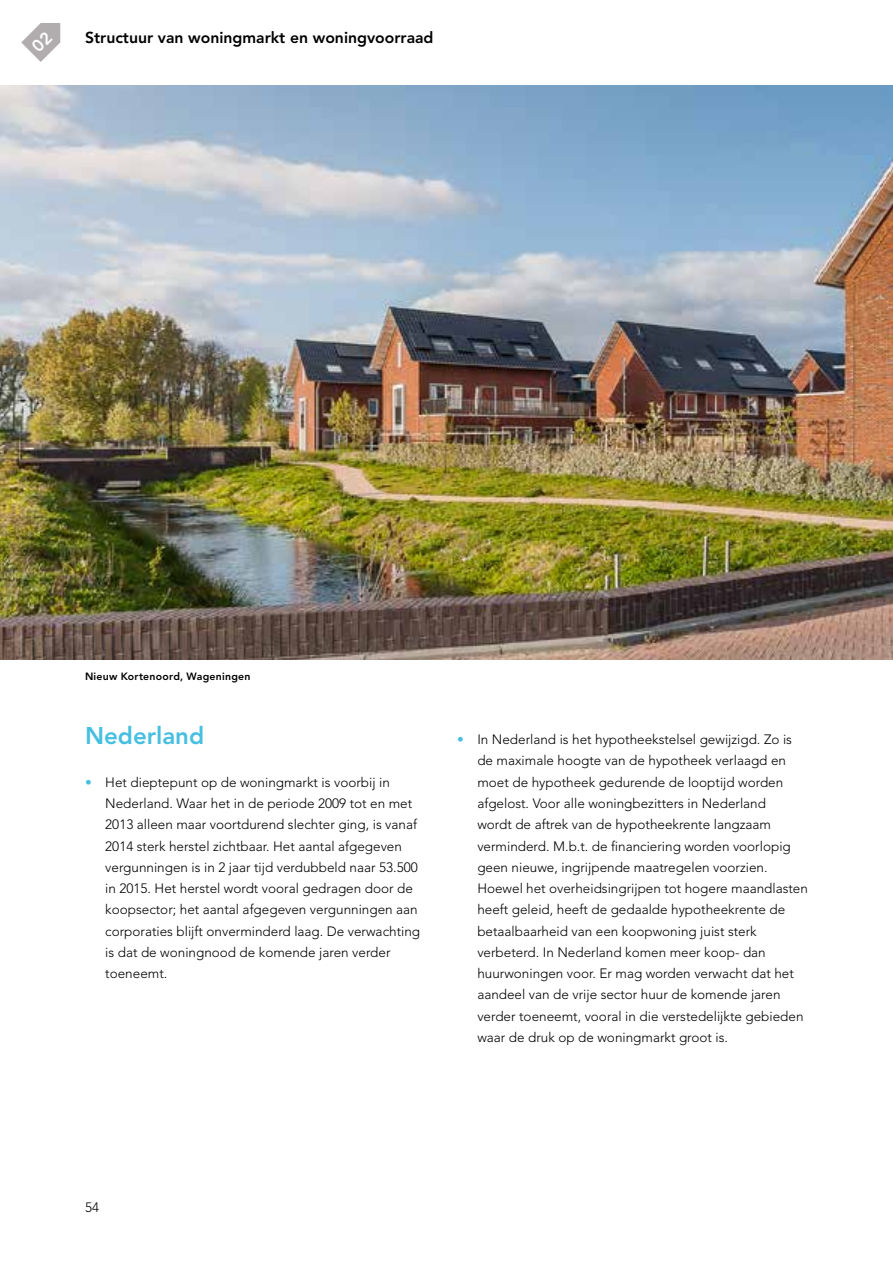
<style>
.page{position:relative;width:893px;height:1263px;background:#fff}
.page>*{position:absolute;margin:0;border:0;box-sizing:border-box;transform-origin:0 0}
.t1{font:800 24px "Avenir LT Std";color:#46bfe0}
.t2{font:800 15.75px "Avenir LT Std";color:#000}
.t3{font:300 13.5px/21.3px "Avenir LT Std";color:#000}
.t4{font:800 10.5px "Avenir LT Std";letter-spacing:.025em;color:#000}
.s1{color:#46bfe0}
</style>
<div class="page">
<img style="left:0;top:85px;width:893px;height:574px">
<svg style="left:21px;top:23px;width:39px;height:39px"></svg>
<p class="t2" style="left:85px;top:28px;width:350px">Structuur van woningmarkt en woningvoorraad</p>
<p class="t4" style="left:85px;top:670px;width:167px">Nieuw Kortenoord, Wageningen</p>
<h1 class="t1" style="left:85px;top:722px;width:121px">Nederland</h1>
<p class="t3" style="left:105px;top:771px;width:316px;text-indent:-20px"><span class="s1">•</span> Het dieptepunt op de woningmarkt is voorbij in Nederland. Waar het in de periode 2009 tot en met 2013 alleen maar voortdurend slechter ging, is vanaf 2014 sterk herstel zichtbaar. Het aantal afgegeven vergunningen is in 2 jaar tijd verdubbeld naar 53.500 in 2015. Het herstel wordt vooral gedragen door de koopsector; het aantal afgegeven vergunningen aan corporaties blijft onverminderd laag. De verwachting is dat de woningnood de komende jaren verder toeneemt.</p>
<p class="t3" style="left:477px;top:729px;width:332px;text-indent:-20px"><span class="s1">•</span> In Nederland is het hypotheekstelsel gewijzigd. Zo is de maximale hoogte van de hypotheek verlaagd en moet de hypotheek gedurende de looptijd worden afgelost. Voor alle woningbezitters in Nederland<br>wordt de aftrek van de hypotheekrente langzaam verminderd. M.b.t. de financiering worden voorlopig geen nieuwe, ingrijpende maatregelen voorzien.<br>Hoewel het overheidsingrijpen tot hogere maandlasten heeft geleid, heeft de gedaalde hypotheekrente de betaalbaarheid van een koopwoning juist sterk verbeterd. In Nederland komen meer koop- dan huurwoningen voor. Er mag worden verwacht dat het aandeel van de vrije sector huur de komende jaren verder toeneemt, vooral in die verstedelijkte gebieden waar de druk op de woningmarkt groot is.</p>
<p class="t3" style="left:85px;top:1197px;width:16px">54</p>
</div>
